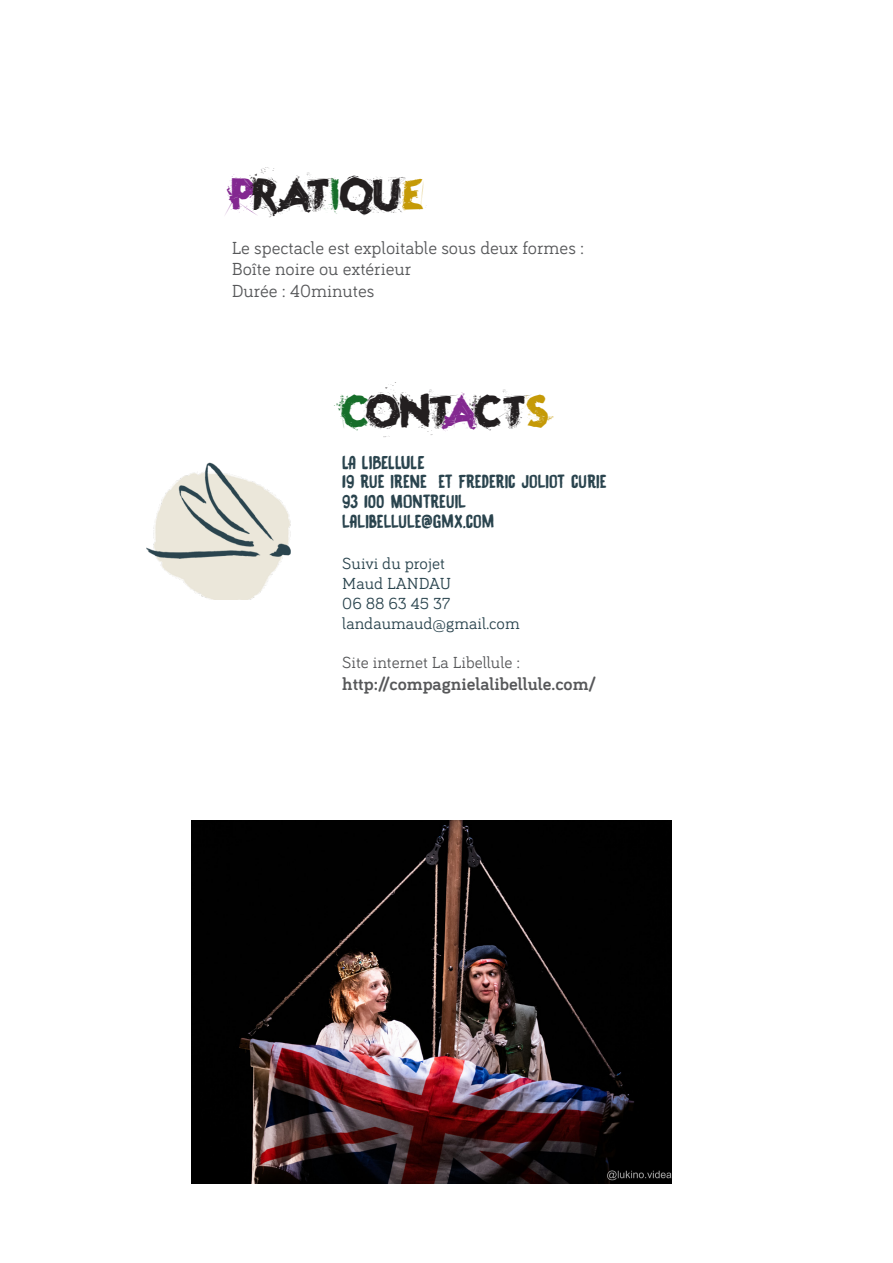
<style>
.page{position:relative;width:893px;height:1263px;background:#fff}
.page>*{position:absolute;margin:0;border:0;box-sizing:border-box;transform-origin:0 0}
.t1{font:45px "Funkrocker";letter-spacing:-.04em;color:#231f20}
.t2{font:45px "Funkrocker";color:#231f20}
.t3{font:18px "Bariol Serif";color:#57585a}
.t4{font:700 18px "Bariol Serif";color:#57585a}
.t5{font:16.5px "DK Black Bamboo";color:#2a444e}
.t6{font:16.5px "Bariol Serif";color:#2a444e}
.t7{font:16.5px "Bariol Serif";color:#57585a}
.s1{color:#832890}
.s2{color:#166e2a}
.s3{color:#c59a07}
</style>
<div class="page">
<img style="left:146px;top:462px;width:145px;height:137px">
<img style="left:191px;top:821px;width:481px;height:362px">
<p class="t2" style="left:232px;top:159px;width:207px"><span class="s1">P</span>RAT<span class="s2">I</span>QU<span class="s3">E</span></p>
<p class="t3" style="left:232px;top:235px;width:354px">Le spectacle est exploitable sous deux formes :</p>
<p class="t3" style="left:232px;top:257px;width:181px">Boîte noire ou extérieur</p>
<p class="t3" style="left:232px;top:278px;width:144px">Durée : 40minutes</p>
<p class="t1" style="left:342px;top:376px;width:207px"><span class="s2">C</span>ONT<span class="s1">A</span>CT<span class="s3">S</span></p>
<p class="t5" style="left:342px;top:450px;width:84px">LA LIBELLULE</p>
<p class="t5" style="left:342px;top:470px;width:266px">19 RUE IRENE ET FREDERIC JOLIOT CURIE</p>
<p class="t5" style="left:342px;top:490px;width:126px">93 100 MONTREUIL</p>
<p class="t5" style="left:342px;top:509px;width:153px">LALIBELLULE@GMX.COM</p>
<p class="t6" style="left:342px;top:552px;width:104px">Suivi du projet</p>
<p class="t6" style="left:342px;top:572px;width:110px">Maud LANDAU</p>
<p class="t6" style="left:342px;top:592px;width:109px">06 88 63 45 37</p>
<p class="t6" style="left:342px;top:612px;width:179px">landaumaud@gmail.com</p>
<p class="t7" style="left:342px;top:651px;width:179px">Site internet La Libellule :</p>
<p class="t4" style="left:342px;top:671px;width:255px">http://compagnielalibellule.com/</p>
</div>
